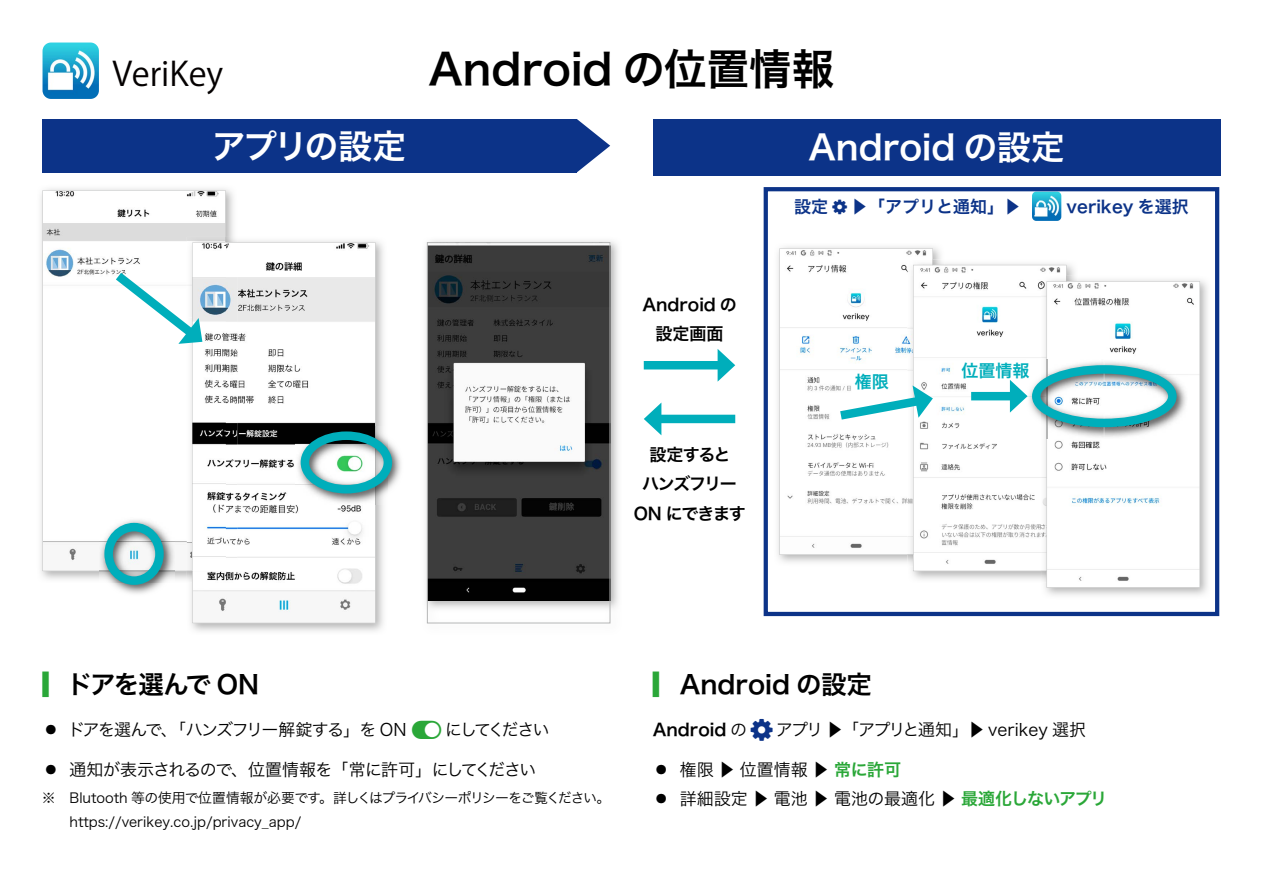
<style>
.page{position:relative;width:1263px;height:893px;background:#fff}
.page>*{position:absolute;margin:0;border:0;box-sizing:border-box;transform-origin:0 0}
.t1{font:42.45px "Hira Kaku Pro W6";color:#000}
.t2{font:34.05px "Hira Kaku Pro W6";color:#fff}
.t3{font:33.3px "Koz Go Pr 6 N";color:#040000}
.t4{font:25.5px "Hira Kaku Pro W6";color:#000}
.t5{font:25.5px "Hira Kaku Pro W6";letter-spacing:-.05em;color:#000}
.t6{font:16.95px/28.7px "Hira Kaku Pro W3";color:#000}
.t7{font:16.95px "Hira Kaku Pro W3";letter-spacing:-.055em;color:#000}
.t8{font:16.95px "Hira Kaku Pro W6";color:#0c3388}
.t9{font:16.95px "Hira Kaku Pro W3";letter-spacing:-.08em;color:#000}
.t10{font:16.95px/29.7px "Hira Kaku Pro W6";color:#000;text-align:center}
.t11{font:16.95px/29.7px "Hira Kaku Pro W6";letter-spacing:-.07em;color:#000;text-align:center}
.t12{font:16.95px "Hira Kaku Pro W3";letter-spacing:-.15em;color:#000}
.t13{font:16.95px "Hira Kaku Pro W6";color:#00aebb}
.t14{font:13.8px/24.2px "Hira Kaku Pro W3";color:#000}
.s1{color:#2aa738}
.s2{font-family:"Hira Kaku Pro W3"}
.s3{font-family:"Hira Kaku Pro W6";color:#2aa738}
</style>
<div class="page">
<img style="left:41px;top:188px;width:193px;height:391px">
<svg style="left:43px;top:190px;width:183px;height:381px"></svg>
<div style="left:653px;top:119px;width:567px;height:56px;background:#0c3388"></div>
<div style="left:43px;top:119px;width:534px;height:53px;background:#0c3388"></div>
<svg style="left:577px;top:119px;width:33px;height:53px"></svg>
<img style="left:99px;top:518px;width:76px;height:76px">
<img style="left:99px;top:571px;width:76px;height:1px">
<div style="left:104px;top:523px;width:60px;height:62px;border:9px solid #00aebb;border-radius:50%"></div>
<img style="left:191px;top:240px;width:192px;height:391px">
<img style="left:187px;top:237px;width:39px;height:334px">
<svg style="left:192px;top:242px;width:183px;height:381px"></svg>
<img style="left:426px;top:240px;width:192px;height:384px">
<img style="left:429px;top:244px;width:179px;height:356px">
<div style="left:427px;top:242px;width:183px;height:381px;border:1px solid #b5b6b6"></div>
<svg style="left:779px;top:248px;width:154px;height:307px"></svg>
<img style="left:295px;top:426px;width:106px;height:79px">
<img style="left:375px;top:426px;width:1px;height:79px">
<div style="left:301px;top:431px;width:91px;height:62px;border:9px solid #00aebb;border-radius:50%"></div>
<svg style="left:107px;top:264px;width:99px;height:83px"></svg>
<img style="left:907px;top:259px;width:26px;height:296px">
<svg style="left:913px;top:265px;width:153px;height:306px"></svg>
<img style="left:1045px;top:279px;width:163px;height:316px">
<img style="left:1041px;top:276px;width:25px;height:295px">
<svg style="left:1046px;top:281px;width:154px;height:307px"></svg>
<img style="left:1032px;top:192px;width:27px;height:29px">
<img style="left:1032px;top:198px;width:6px;height:16px">
<img style="left:1027px;top:360px;width:161px;height:79px">
<img style="left:1046px;top:360px;width:1px;height:79px">
<div style="left:1032px;top:365px;width:144px;height:62px;border:9px solid #00aebb;border-radius:50%"></div>
<svg style="left:831px;top:385px;width:102px;height:40px"></svg>
<div style="left:971px;top:392px;width:46px;height:8px;background:#00aebb"></div>
<svg style="left:1010px;top:380px;width:17px;height:33px"></svg>
<div style="left:764px;top:187px;width:455px;height:429px;border:4px solid #0c3388"></div>
<div style="left:654px;top:415px;width:81px;height:8px;background:#00aebb"></div>
<svg style="left:644px;top:403px;width:17px;height:32px"></svg>
<div style="left:644px;top:361px;width:80px;height:8px;background:#00aebb"></div>
<svg style="left:718px;top:349px;width:17px;height:33px"></svg>
<h3 class="t3" style="left:112px;top:55px;width:112px">VeriKey</h3>
<h1 class="t1" style="left:429px;top:31px;width:407px">Android の位置情報</h1>
<h2 class="t2" style="left:212px;top:115px;width:196px">アプリの設定</h2>
<h2 class="t2" style="left:808px;top:117px;width:258px">Android の設定</h2>
<p class="t8" style="left:794px;top:191px;width:36px">設定</p>
<p class="t8" style="left:851px;top:191px;width:339px">▶「アプリと通知」▶　　 verikey を選択</p>
<p class="t10" style="left:642px;top:289px;width:96px">Android の設定画面</p>
<p class="t11" style="left:634px;top:439px;width:114px">設定すると<br>ハンズフリー<br>ON にできます</p>
<p class="t13" style="left:855px;top:366px;width:36px">権限</p>
<p class="t13" style="left:961px;top:355px;width:70px">位置情報</p>
<h3 class="t5" style="left:43px;top:662px;width:218px"><span class="s1">▎</span>ドアを選んで ON</h3>
<p class="t9" style="left:43px;top:714px;width:366px">ㅡドアを選んで、「ハンズフリー解錠する」を ON</p>
<p class="t12" style="left:445px;top:714px;width:106px">にしてください</p>
<p class="t7" style="left:43px;top:755px;width:495px">ㅡ通知が表示されるので、位置情報を「常に許可」にしてください</p>
<p class="t14" style="left:70px;top:785px;width:542px;text-indent:-28px">※ Blutooth 等の使用で位置情報が必要です。詳しくはプライバシーポリシーをご覧ください。https://verikey.co.jp/privacy_app/</p>
<h3 class="t4" style="left:653px;top:662px;width:221px"><span class="s1">▎</span>Android の設定</h3>
<p class="t10" style="left:653px;top:714px;width:96px">Android <span class="s2">の</span></p>
<p class="t6" style="left:776px;top:714px;width:312px">アプリ ▶「アプリと通知」▶ verikey 選択</p>
<p class="t6" style="left:653px;top:754px;width:456px">ㅡ権限 ▶ 位置情報 ▶ <span class="s3">常に許可<br></span>ㅡ詳細設定 ▶ 電池 ▶ 電池の最適化 ▶ <span class="s3">最適化しないアプリ</span></p>
</div>
